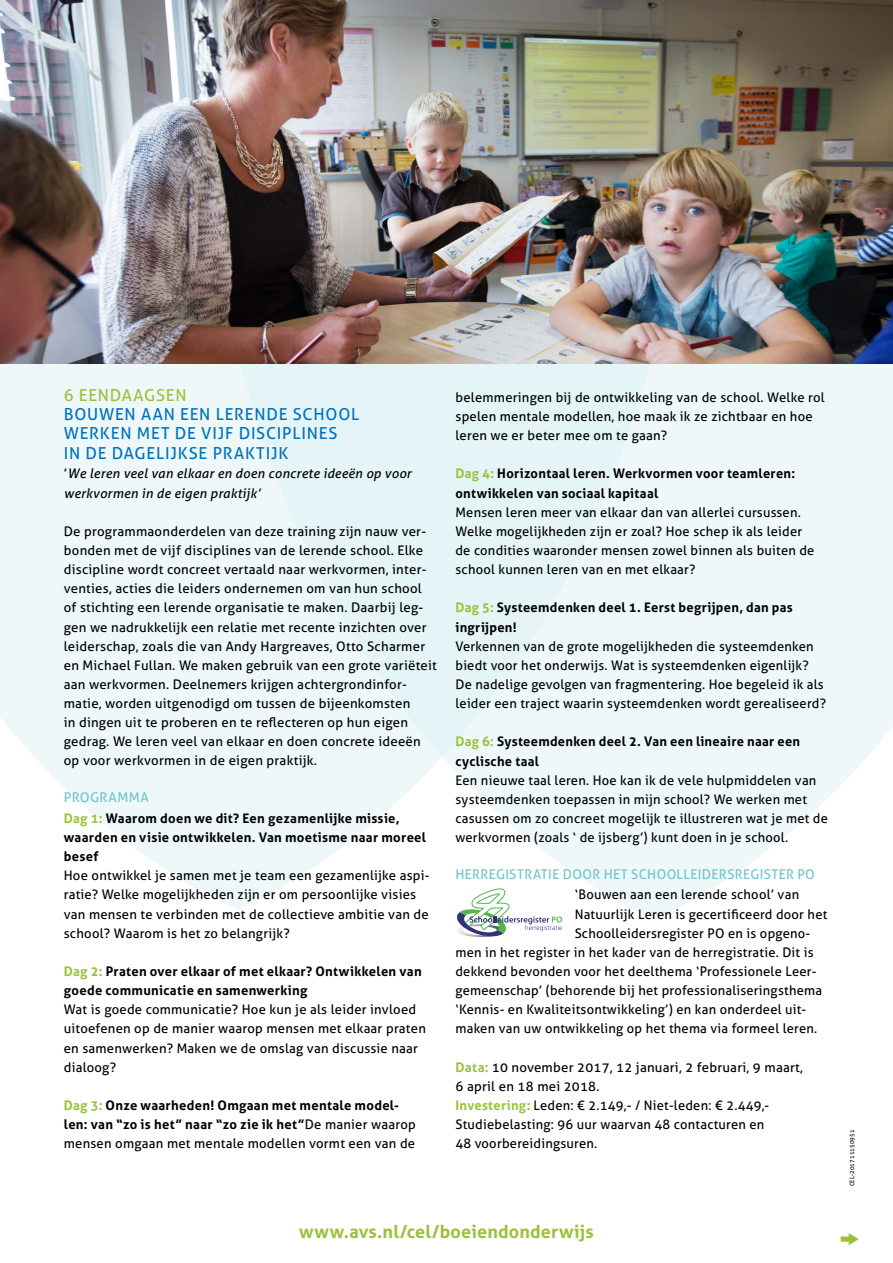
<style>
.page{position:relative;width:893px;height:1263px;background:#fff}
.page>*{position:absolute;margin:0;border:0;box-sizing:border-box;transform-origin:0 0}
.t1{font:22.5px "Zeal";color:#9bc13c}
.t2{font:700 18px "Aller";letter-spacing:.01em;color:#9bc13c}
.t3{font:16.5px "Aller";letter-spacing:.055em;color:#0072bc}
.t4{font:16.5px "Aller";color:#9bc13c}
.t5{font:13.5px "Aller";letter-spacing:.03em;color:#70c4cf}
.t6{font:13.2px/19.2px "Aller";letter-spacing:.02em;color:#000}
.t7{font:700 13.2px/19.2px "Aller";letter-spacing:.025em;color:#000}
.t8{font:italic 13.2px/19.2px "Aller";letter-spacing:.02em;color:#000}
.t9{font:6px "Aller";letter-spacing:.02em;color:#000}
.s1{font-style:normal}
.s2{color:#9bc13c}
.s3{font-weight:400}
.s4{font-weight:700;color:#9bc13c}
</style>
<div class="page">
<svg style="left:0;top:364px;width:196px;height:524px;background:#f0f8f9"></svg>
<svg style="left:196px;top:364px;width:697px;height:554px;background:#edf7f8"></svg>
<svg style="left:455px;top:889px;width:107px;height:48px"></svg>
<img style="left:0;top:0;width:893px;height:364px">
<p class="t4" style="left:64px;top:385px;width:27px">6 eendaagsen</p>
<p class="t3" style="left:64px;top:404px;width:24px">Bouwen</p>
<p class="t3" style="left:141px;top:404px;width:12px">aan</p>
<p class="t3" style="left:180px;top:404px;width:11px">een</p>
<p class="t3" style="left:216px;top:404px;width:11px">lerende</p>
<p class="t3" style="left:293px;top:404px;width:12px">school</p>
<p class="t3" style="left:64px;top:423px;width:85px">Werken met</p>
<p class="t3" style="left:175px;top:423px;width:36px">de vijf</p>
<p class="t3" style="left:239px;top:423px;width:10px">disciplines</p>
<p class="t3" style="left:64px;top:443px;width:59px">indedagelij</p>
<p class="t3" style="left:178px;top:443px;width:46px">kse pra</p>
<p class="t3" style="left:245px;top:443px;width:45px">ktij k</p>
<p class="t8" style="left:64px;top:464px;width:349px"><span class="s1">’</span>We leren veel van elkaar en doen concrete ideeën op voor werkvormen in de eigen praktijk’</p>
<p class="t6" style="left:64px;top:521px;width:375px">De programmaonderdelen van deze training zijn nauw ver&shy;bonden met de vijf disciplines van de lerende school. Elke discipline wordt concreet vertaald naar werkvormen, inter&shy;venties, acties die leiders ondernemen om van hun school of stichting een lerende organisatie te maken. Daarbij leg&shy;gen we nadrukkelijk een relatie met recente inzichten over leiderschap, zoals die van Andy Hargreaves, Otto Scharmer en Michael Fullan. We maken gebruik van een grote variëteit aan werkvormen. Deelnemers krijgen achtergrondinfor&shy;matie, worden uitgenodigd om tussen de bijeenkomsten<br>in dingen uit te proberen en te reflecteren op hun eigen gedrag. We leren veel van elkaar en doen concrete ideeën op voor werkvormen in de eigen praktijk.</p>
<p class="t5" style="left:64px;top:789px;width:19px">Programma</p>
<p class="t7" style="left:64px;top:808px;width:364px"><span class="s2">Dag 1:</span> Waarom doen we dit? Een gezamenlijke missie, waarden en visie ontwikkelen. Van moetisme naar moreel besef</p>
<p class="t6" style="left:64px;top:866px;width:367px">Hoe ontwikkel je samen met je team een gezamenlijke aspi&shy;ratie? Welke mogelijkheden zijn er om persoonlijke visies van mensen te verbinden met de collectieve ambitie van de school? Waarom is het zo belangrijk?</p>
<p class="t7" style="left:64px;top:961px;width:359px"><span class="s2">Dag 2:</span> Praten over elkaar of met elkaar? Ontwikkelen van goede communicatie en samenwerking</p>
<p class="t6" style="left:64px;top:1000px;width:364px">Wat is goede communicatie? Hoe kun je als leider invloed uitoefenen op de manier waarop mensen met elkaar praten en samenwerken? Maken we de omslag van discussie naar dialoog?</p>
<p class="t7" style="left:64px;top:1096px;width:354px"><span class="s2">Dag 3:</span> Onze waarheden! Omgaan met mentale model&shy;len: van “zo is het” naar “zo zie ik het”<span class="s3">De manier waarop mensen omgaan met mentale modellen vormt een van de</span></p>
<p class="t6" style="left:455px;top:388px;width:371px">belemmeringen bij de ontwikkeling van de school. Welke rol spelen mentale modellen, hoe maak ik ze zichtbaar en hoe leren we er beter mee om te gaan?</p>
<p class="t7" style="left:455px;top:464px;width:341px"><span class="s2">Dag 4:</span> Horizontaal leren. Werkvormen voor teamleren: ontwikkelen van sociaal kapitaal</p>
<p class="t6" style="left:455px;top:502px;width:360px">Mensen leren meer van elkaar dan van allerlei cursussen.<br>Welke mogelijkheden zijn er zoal? Hoe schep ik als leider de condities waaronder mensen zowel binnen als buiten de school kunnen leren van en met elkaar?</p>
<p class="t7" style="left:455px;top:598px;width:339px"><span class="s2">Dag 5:</span> Systeemdenken deel 1. Eerst begrijpen, dan pas ingrijpen!</p>
<p class="t6" style="left:455px;top:636px;width:372px">Verkennen van de grote mogelijkheden die systeemdenken biedt voor het onderwijs. Wat is systeemdenken eigenlijk?<br>De nadelige gevolgen van fragmentering. Hoe begeleid ik als leider een traject waarin systeemdenken wordt gerealiseerd?</p>
<p class="t7" style="left:455px;top:732px;width:346px"><span class="s2">Dag 6:</span> Systeemdenken deel 2. Van een lineaire naar een cyclische taal</p>
<p class="t6" style="left:455px;top:770px;width:374px">Een nieuwe taal leren. Hoe kan ik de vele hulpmiddelen van systeemdenken toepassen in mijn school? We werken met casussen om zo concreet mogelijk te illustreren wat je met de werkvormen (zoals ‘ de ijsberg’) kunt doen in je school.</p>
<p class="t5" style="left:455px;top:866px;width:18px">Herregistratie</p>
<p class="t5" style="left:563px;top:866px;width:11px">door</p>
<p class="t5" style="left:604px;top:866px;width:9px">het</p>
<p class="t5" style="left:631px;top:866px;width:17px">Schoolleidersregister</p>
<p class="t5" style="left:797px;top:866px;width:19px">PO</p>
<p class="t6" style="left:575px;top:885px;width:226px">‘Bouwen aan een lerende school’ van</p>
<p class="t6" style="left:575px;top:904px;width:254px">Natuurlijk Leren is gecertificeerd door het</p>
<p class="t6" style="left:575px;top:923px;width:237px">Schoolleidersregister PO en is opgeno-</p>
<p class="t6" style="left:455px;top:942px;width:360px">men in het register in het kader van de herregistratie. Dit is</p>
<p class="t6" style="left:455px;top:962px;width:361px">dekkend bevonden voor het deelthema ‘Professionele Leer-</p>
<p class="t6" style="left:455px;top:981px;width:368px">gemeenschap’ (behorende bij het professionaliseringsthema</p>
<p class="t6" style="left:455px;top:1000px;width:351px">‘Kennis- en Kwaliteitsontwikkeling’) en kan onderdeel uit-</p>
<p class="t6" style="left:455px;top:1019px;width:363px">maken van uw ontwikkeling op het thema via formeel leren.</p>
<p class="t6" style="left:455px;top:1057px;width:349px"><span class="s4">Data:</span> 10 november 2017, 12 januari, 2 februari, 9 maart, 6 april en 18 mei 2018.<br><span class="s4">Investering:</span> Leden: € 2.149,- / Niet-leden: € 2.449,- Studiebelasting: 96 uur waarvan 48 contacturen en<br>48 voorbereidingsuren.</p>
<p class="t9" style="left:848px;top:1186px;width:58px;rotate:-90deg">CEL-201711150951</p>
<h2 class="t2" style="left:299px;top:1220px;width:296px">www.avs.nl/cel/boeiendonderwijs</h2>
<h1 class="t1" style="left:839px;top:1228px;width:24px">k</h1>
</div>
